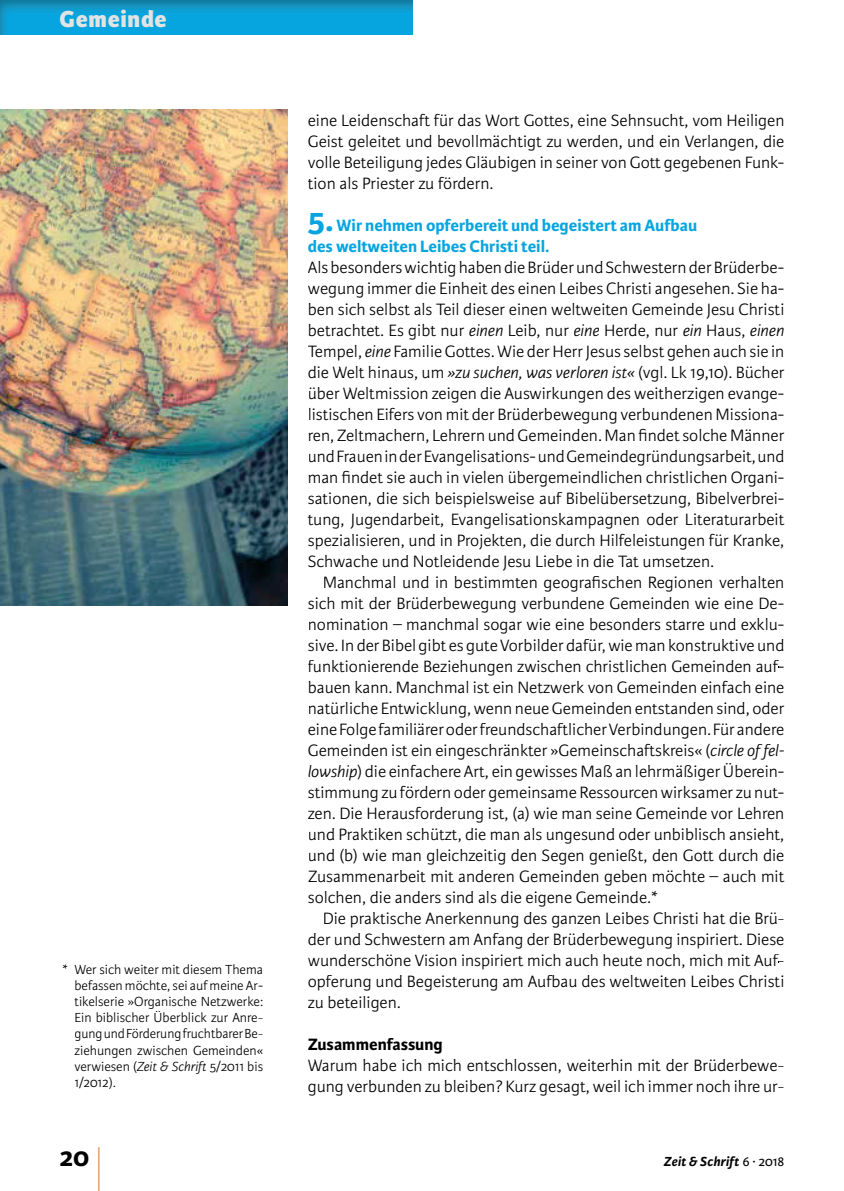
<style>
.page{position:relative;width:844px;height:1191px;background:#fff}
.page>*{position:absolute;margin:0;border:0;box-sizing:border-box;transform-origin:0 0}
.t1{font:300 59.5px "Karmina Sans Basic";color:#db7530;scale:.29 1}
.t2{font:700 28px "Karmina Sans Basic";color:#000001}
.t3{font:800 24.5px "Karmina Sans Basic";letter-spacing:.03em;color:#e2e4e4}
.t4{font:300 17.5px/21px "Karmina Sans Basic";color:#000001;text-align:justify}
.t5{font:700 17.5px/21px "Karmina Sans Basic";color:#06a5e0}
.t6{font:700 17.5px "Karmina Sans Basic";color:#000001}
.t7{font:300 14px/16.1px "Karmina Sans Basic";color:#000001;text-align:justify}
.t8{font:italic 700 14px "Karmina Sans Basic";letter-spacing:.015em;color:#000001}
.s1{font-style:italic}
.s2{font-size:35px}
.s3{font-weight:400;font-style:normal}
</style>
<div class="page">
<img style="left:0;top:0;width:412px;height:35px">
<img style="left:0;top:109px;width:288px;height:496px">
<h3 class="t3" style="left:60px;top:4px;width:109px">Gemeinde</h3>
<p class="t7" style="left:74px;top:961px;width:190px;text-indent:-12px">* Wer sich weiter mit diesem Thema befassen möchte, sei auf meine Ar&shy;tikelserie »Organische Netzwerke:<br>Ein biblischer Überblick zur Anre&shy;gung und Förderung fruchtbarer Be&shy;ziehungen zwischen Gemeinden« verwiesen (<span class="s1">Zeit &amp; Schrift</span> 5/2011 bis 1/2012).</p>
<p class="t4" style="left:308px;top:110px;width:478px">eine Leidenschaft für das Wort Gottes, eine Sehnsucht, vom Heiligen Geist geleitet und bevollmächtigt zu werden, und ein Verlangen, die volle Beteiligung jedes Gläubigen in seiner von Gott gegebenen Funk&shy;tion als Priester zu fördern.</p>
<p class="t5" style="left:308px;top:215px;width:391px"><span class="s2">5.</span> Wir nehmen opferbereit und begeistert am Aufbau des weltweiten Leibes Christi teil.</p>
<p class="t4" style="left:308px;top:257px;width:478px">Als besonders wichtig haben die Brüder und Schwestern der Brüderbe&shy;wegung immer die Einheit des einen Leibes Christi angesehen. Sie ha&shy;ben sich selbst als Teil dieser einen weltweiten Gemeinde Jesu Christi betrachtet. Es gibt nur <span class="s1">einen</span> Leib, nur <span class="s1">eine</span> Herde, nur <span class="s1">ein</span> Haus, <span class="s1">einen </span>Tempel, <span class="s1">eine</span> Familie Gottes. Wie der Herr Jesus selbst gehen auch sie in die Welt hinaus, um <span class="s1">»zu suchen, was verloren ist«</span> (vgl. Lk 19,10). Bücher über Weltmission zeigen die Auswirkungen des weitherzigen evange&shy;listischen Eifers von mit der Brüderbewegung verbundenen Missiona&shy;ren, Zeltmachern, Lehrern und Gemeinden. Man findet solche Männer und Frauen in der Evangelisations- und Gemeindegründungsarbeit, und man findet sie auch in vielen übergemeindlichen christlichen Organi&shy;sationen, die sich beispielsweise auf Bibelübersetzung, Bibelverbrei&shy;tung, Jugendarbeit, Evangelisationskampagnen oder Literaturarbeit spezialisieren, und in Projekten, die durch Hilfeleistungen für Kranke, Schwache und Notleidende Jesu Liebe in die Tat umsetzen.</p>
<p class="t4" style="left:308px;top:572px;width:478px;text-indent:15px">Manchmal und in bestimmten geografischen Regionen verhalten sich mit der Brüderbewegung verbundene Gemeinden wie eine De&shy;nomination – manchmal sogar wie eine besonders starre und exklu&shy;sive. In der Bibel gibt es gute Vorbilder dafür, wie man konstruktive und funktionierende Beziehungen zwischen christlichen Gemeinden auf&shy;bauen kann. Manchmal ist ein Netzwerk von Gemeinden einfach eine natürliche Entwicklung, wenn neue Gemeinden entstanden sind, oder eine Folge familiärer oder freundschaftlicher Verbindungen. Für andere Gemeinden ist ein eingeschränkter »Gemeinschaftskreis« (<span class="s1">circle of fel&shy;lowship</span>) die einfachere Art, ein gewisses Maß an lehrmäßiger Überein&shy;stimmung zu fördern oder gemeinsame Ressourcen wirksamer zu nut&shy;zen. Die Herausforderung ist, (a) wie man seine Gemeinde vor Lehren und Praktiken schützt, die man als ungesund oder unbiblisch ansieht, und (b) wie man gleichzeitig den Segen genießt, den Gott durch die Zusammenarbeit mit anderen Gemeinden geben möchte – auch mit solchen, die anders sind als die eigene Gemeinde.*</p>
<p class="t4" style="left:308px;top:908px;width:478px;text-indent:15px">Die praktische Anerkennung des ganzen Leibes Christi hat die Brü&shy;der und Schwestern am Anfang der Brüderbewegung inspiriert. Diese wunderschöne Vision inspiriert mich auch heute noch, mich mit Auf&shy;opferung und Begeisterung am Aufbau des weltweiten Leibes Christi zu beteiligen.</p>
<p class="t6" style="left:308px;top:1034px;width:136px">Zusammenfassung</p>
<p class="t4" style="left:308px;top:1055px;width:478px">Warum habe ich mich entschlossen, weiterhin mit der Brüderbewe&shy;gung verbunden zu bleiben? Kurz gesagt, weil ich immer noch ihre ur-</p>
<h2 class="t2" style="left:60px;top:1141px;width:31px">20</h2>
<h1 class="t1" style="left:97px;top:1140px;width:17px">|</h1>
<p class="t8" style="left:663px;top:1153px;width:122px">Zeit &amp; Schrift <span class="s3">6 ∙ 2018</span></p>
</div>
